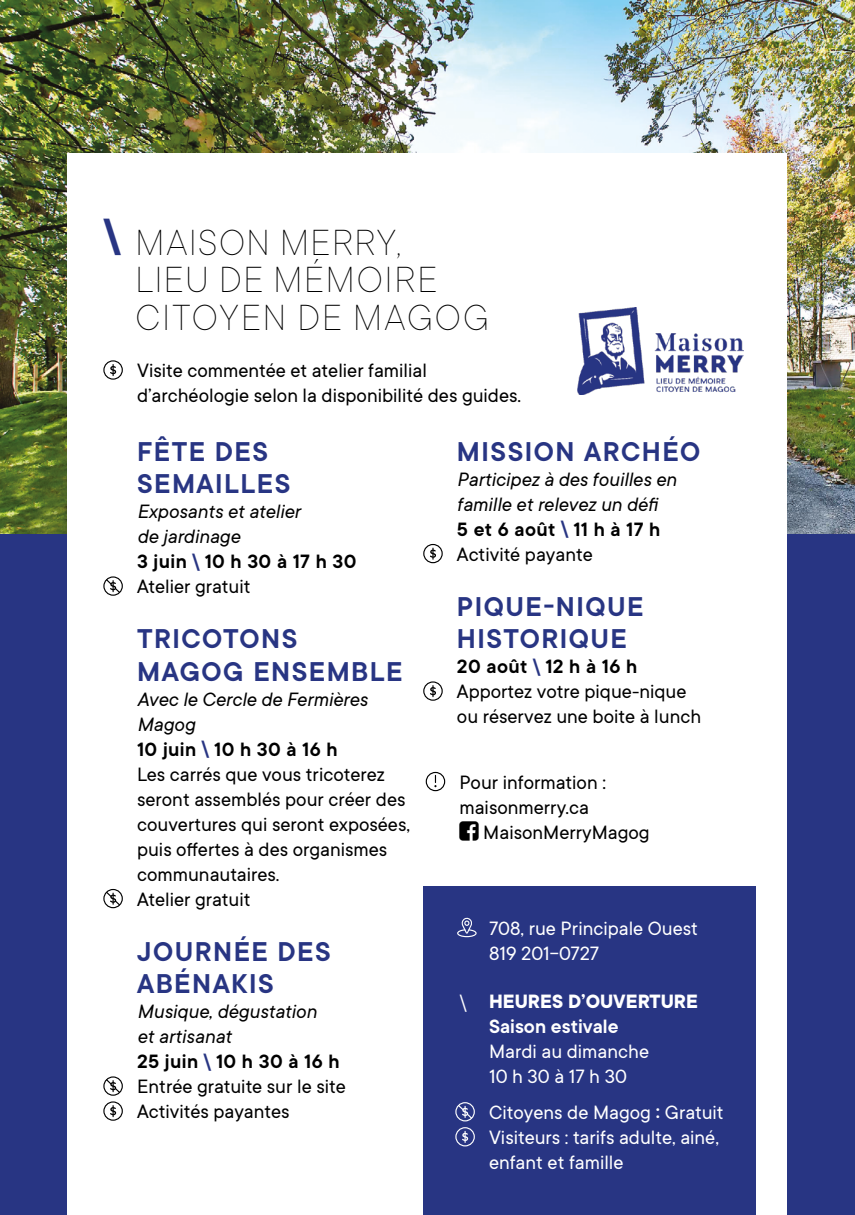
<style>
.page{position:relative;width:855px;height:1215px;background:#283583}
.page>*{position:absolute;margin:0;border:0;box-sizing:border-box;transform-origin:0 0}
.t1{font:100 40px/37.5px "TT Commons";letter-spacing:.02em;color:#000}
.t2{font:600 30px/32.5px "TT Commons";letter-spacing:.05em;color:#283583}
.t3{font:21.25px/25px "TT Commons";color:#000}
.t4{font:italic 21.25px/25px "TT Commons";color:#000}
.t5{font:21.25px/25px "TT Commons";color:#fff}
.t6{font:700 21.25px/25px "TT Commons";color:#fff}
.s1{font-weight:600;font-style:normal}
.s2{font-weight:600;font-style:normal;color:#283583}
.s3{font-style:normal}
.s4{font-style:italic}
.s5{font-weight:600}
.s6{font-weight:600;color:#283583}
.s7{font-weight:400}
</style>
<div class="page">
<img style="left:1px;top:0;width:854px;height:534px">
<div style="left:68px;top:154px;width:720px;height:1061px;background:#fff"></div>
<svg style="left:110px;top:365px;width:6px;height:11px"></svg>
<div style="left:103px;top:360px;width:20px;height:20px;border:1px solid #000;border-radius:50%"></div>
<img style="left:578px;top:308px;width:165px;height:86px">
<svg style="left:105px;top:578px;width:16px;height:16px"></svg>
<div style="left:103px;top:576px;width:20px;height:20px;border:1px solid #000;border-radius:50%"></div>
<svg style="left:105px;top:891px;width:16px;height:16px"></svg>
<div style="left:103px;top:889px;width:20px;height:19px;border:1px solid #000;border-radius:50%"></div>
<svg style="left:105px;top:1078px;width:16px;height:16px"></svg>
<div style="left:103px;top:1076px;width:20px;height:20px;border:1px solid #000;border-radius:50%"></div>
<svg style="left:110px;top:1106px;width:6px;height:11px"></svg>
<div style="left:103px;top:1101px;width:20px;height:20px;border:1px solid #000;border-radius:50%"></div>
<svg style="left:430px;top:548px;width:6px;height:11px"></svg>
<div style="left:423px;top:544px;width:20px;height:19px;border:1px solid #000;border-radius:50%"></div>
<svg style="left:430px;top:686px;width:6px;height:11px"></svg>
<div style="left:423px;top:681px;width:20px;height:20px;border:1px solid #000;border-radius:50%"></div>
<div style="left:426px;top:772px;width:19px;height:19px;border:1px solid #000;border-radius:50%"></div>
<svg style="left:434px;top:775px;width:3px;height:12px"></svg>
<div style="left:423px;top:886px;width:333px;height:329px;background:#283583"></div>
<svg style="left:457px;top:917px;width:20px;height:21px"></svg>
<svg style="left:457px;top:1104px;width:16px;height:16px"></svg>
<div style="left:455px;top:1102px;width:20px;height:19px;border:1px solid #fff;border-radius:50%"></div>
<svg style="left:462px;top:1131px;width:6px;height:11px"></svg>
<div style="left:455px;top:1127px;width:20px;height:19px;border:1px solid #fff;border-radius:50%"></div>
<h1 class="t1" style="left:135px;top:223px;width:355px;text-indent:-32px"><sup>\</sup> MAISON MERRY,<br>LIEU DE MÉMOIRE<br>CITOYEN DE MAGOG</h1>
<p class="t3" style="left:137px;top:358px;width:386px">Visite commentée et atelier familial d’archéologie selon la disponibilité des guides.</p>
<h2 class="t2" style="left:137px;top:436px;width:155px">FÊTE DES<br>SEMAILLES</h2>
<p class="t4" style="left:137px;top:499px;width:221px">Exposants et atelier<br>de jardinage<br><span class="s1">3 juin</span> <span class="s2">\</span> <span class="s1">10 h 30 à 17 h 30<br></span><span class="s3">Atelier gratuit</span></p>
<h2 class="t2" style="left:137px;top:623px;width:267px">TRICOTONS<br>MAGOG ENSEMBLE</h2>
<p class="t3" style="left:137px;top:687px;width:274px"><span class="s4">Avec le Cercle de Fermières<br>Magog<br></span><span class="s5">10 juin</span> <span class="s6">\</span> <span class="s5">10 h 30 à 16 h<br></span>Les carrés que vous tricoterez seront assemblés pour créer des couvertures qui seront exposées, puis offertes à des organismes communautaires.<br>Atelier gratuit</p>
<h2 class="t2" style="left:137px;top:936px;width:195px">JOURNÉE DES<br>ABÉNAKIS</h2>
<p class="t3" style="left:137px;top:999px;width:210px"><span class="s4">Musique, dégustation<br>et artisanat<br></span><span class="s5">25 juin</span> <span class="s6">\</span> <span class="s5">10 h 30 à 16 h<br></span>Entrée gratuite sur le site<br>Activités payantes</p>
<h2 class="t2" style="left:457px;top:436px;width:245px">MISSION ARCHÉO</h2>
<p class="t4" style="left:457px;top:467px;width:221px">Participez à des fouilles en famille et relevez un défi<br><span class="s1">5 et 6 août</span> <span class="s2">\</span> <span class="s1">11 h à 17 h<br></span><span class="s3">Activité payante</span></p>
<h2 class="t2" style="left:457px;top:591px;width:188px">PIQUE-NIQUE<br>HISTORIQUE</h2>
<p class="t3" style="left:457px;top:654px;width:246px"><span class="s5">20 août</span> <span class="s6">\</span> <span class="s5">12 h à 16 h<br></span>Apportez votre pique-nique ou réservez une boite à lunch</p>
<p class="t3" style="left:459px;top:770px;width:148px">Pour information :</p>
<p class="t3" style="left:459px;top:795px;width:131px">maisonmerry.ca</p>
<p class="t3" style="left:483px;top:820px;width:168px">MaisonMerryMagog</p>
<p class="t5" style="left:489px;top:916px;width:210px">708, rue Principale Ouest<br>819 201-0727</p>
<p class="t6" style="left:489px;top:989px;width:210px;text-indent:-29px"><span class="s7">\</span> HEURES D’OUVERTURE<br><span class="s5">Saison estivale</span></p>
<p class="t5" style="left:489px;top:1039px;width:162px">Mardi au dimanche<br>10 h 30 à 17 h 30</p>
<p class="t5" style="left:489px;top:1100px;width:236px">Citoyens de Magog <span class="s5">:</span> Gratuit<br>Visiteurs : tarifs adulte, ainé, enfant et famille</p>
</div>
